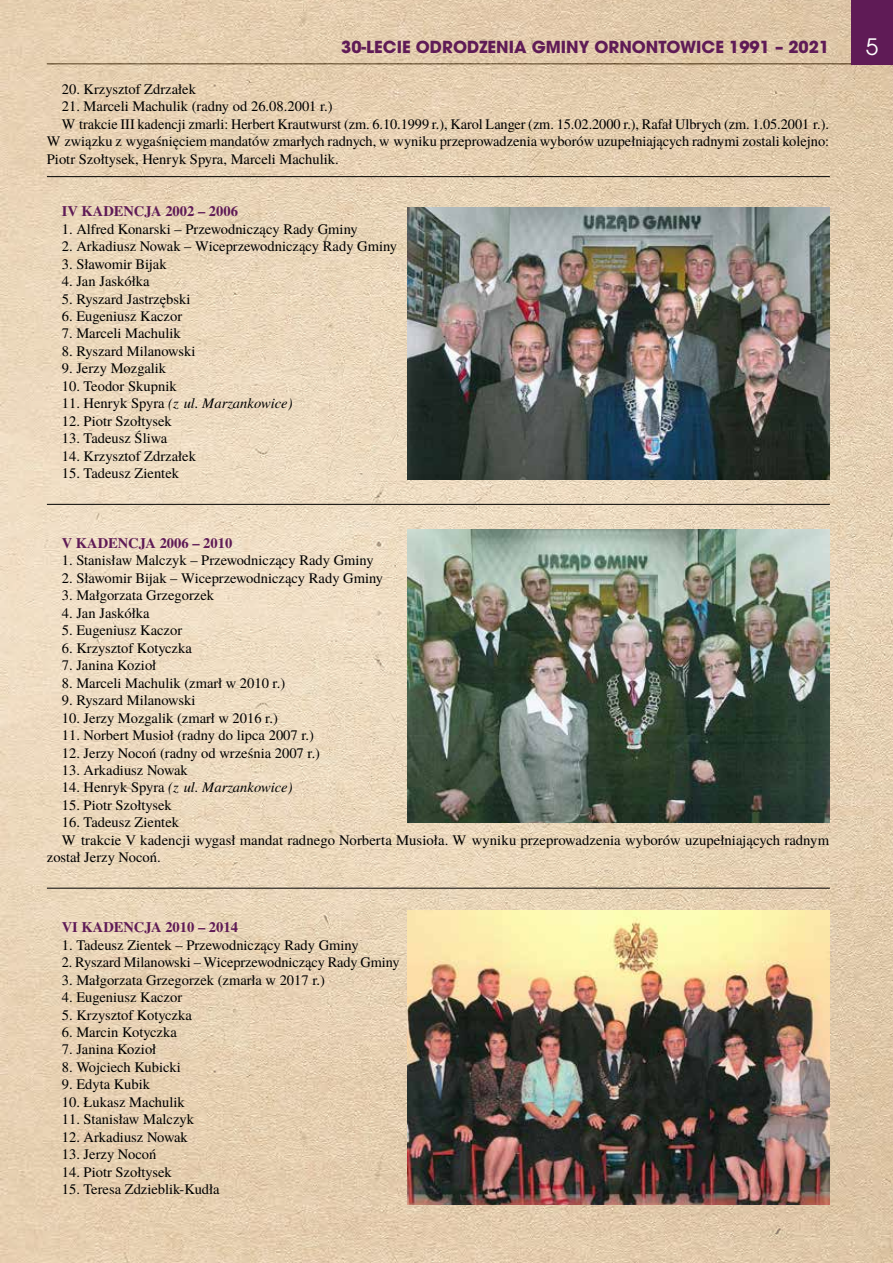
<style>
.page{position:relative;width:893px;height:1263px;background:#fff}
.page>*{position:absolute;margin:0;border:0;box-sizing:border-box;transform-origin:0 0}
.t1{font:22.5px "ITC Avant Garde Pro";color:#fff}
.t2{font:700 16.5px "ITC Avant Garde Pro";color:#5f1b56}
.t3{font:14.55px/17.4px "Te X Gyre Termes";color:#000;text-align:justify}
.t4{font:italic 14.55px "Te X Gyre Termes";color:#000}
.t5{font:700 14.55px "Te X Gyre Termes";color:#5f1b56}
.s1{font-style:normal}
</style>
<div class="page">
<img style="left:0;top:0;width:893px;height:1263px">
<div style="left:851px;top:0;width:42px;height:65px;background:#5f1b56"></div>
<img style="left:407px;top:208px;width:422px;height:272px">
<img style="left:407px;top:529px;width:422px;height:293px">
<img style="left:407px;top:911px;width:422px;height:293px">
<hr style="left:47px;top:888px;width:783px;height:1px;background:#000">
<hr style="left:47px;top:504px;width:783px;height:1px;background:#000">
<hr style="left:47px;top:176px;width:783px;height:1px;background:#000">
<p class="t2" style="left:341px;top:36px;width:489px">30-LECIE ODRODZENIA GMINY ORNONTOWICE 1991 – 2021</p>
<h1 class="t1" style="left:866px;top:33px;width:14px">5</h1>
<p class="t3" style="left:62px;top:80px;width:136px">20. Krzysztof Zdrzałek</p>
<p class="t3" style="left:62px;top:97px;width:272px">21. Marceli Machulik (radny od 26.08.2001 r.)</p>
<p class="t3" style="left:47px;top:115px;width:784px;text-indent:15px">W trakcie III kadencji zmarli: Herbert Krautwurst (zm. 6.10.1999 r.), Karol Langer (zm. 15.02.2000 r.), Rafał Ulbrych (zm. 1.05.2001 r.).<br>W związku z wygaśnięciem mandatów zmarłych radnych, w wyniku przeprowadzenia wyborów uzupełniających radnymi zostali kolejno:<br>Piotr Szołtysek, Henryk Spyra, Marceli Machulik.</p>
<p class="t5" style="left:62px;top:200px;width:178px">IV KADENCJA 2002 – 2006</p>
<p class="t3" style="left:62px;top:219px;width:297px">1. Alfred Konarski – Przewodniczący Rady Gminy</p>
<p class="t3" style="left:62px;top:237px;width:337px">2. Arkadiusz Nowak – Wiceprzewodniczący Rady Gminy</p>
<p class="t3" style="left:62px;top:254px;width:106px">3. Sławomir Bijak</p>
<p class="t3" style="left:62px;top:272px;width:89px">4. Jan Jaskółka</p>
<p class="t3" style="left:62px;top:289px;width:130px">5. Ryszard Jastrzębski</p>
<p class="t3" style="left:62px;top:307px;width:122px">6. Eugeniusz Kaczor</p>
<p class="t3" style="left:62px;top:324px;width:120px">7. Marceli Machulik</p>
<p class="t3" style="left:62px;top:342px;width:135px">8. Ryszard Milanowski</p>
<p class="t3" style="left:62px;top:359px;width:106px">9. Jerzy Mozgalik</p>
<p class="t3" style="left:62px;top:376px;width:116px">10. Teodor Skupnik</p>
<p class="t4" style="left:62px;top:393px;width:232px"><span class="s1">11. Henryk Spyra</span> (z ul. Marzankowice)</p>
<p class="t3" style="left:62px;top:411px;width:111px">12. Piotr Szołtysek</p>
<p class="t3" style="left:62px;top:429px;width:107px">13. Tadeusz Śliwa</p>
<p class="t3" style="left:62px;top:446px;width:136px">14. Krzysztof Zdrzałek</p>
<p class="t3" style="left:62px;top:464px;width:119px">15. Tadeusz Zientek</p>
<p class="t5" style="left:62px;top:532px;width:172px">V KADENCJA 2006 – 2010</p>
<p class="t3" style="left:62px;top:551px;width:313px">1. Stanisław Malczyk – Przewodniczący Rady Gminy</p>
<p class="t3" style="left:62px;top:569px;width:323px">2. Sławomir Bijak – Wiceprzewodniczący Rady Gminy</p>
<p class="t3" style="left:62px;top:586px;width:154px">3. Małgorzata Grzegorzek</p>
<p class="t3" style="left:62px;top:603px;width:89px">4. Jan Jaskółka</p>
<p class="t3" style="left:62px;top:621px;width:122px">5. Eugeniusz Kaczor</p>
<p class="t3" style="left:62px;top:638px;width:132px">6. Krzysztof Kotyczka</p>
<p class="t3" style="left:62px;top:656px;width:96px">7. Janina Kozioł</p>
<p class="t3" style="left:62px;top:673px;width:225px">8. Marceli Machulik (zmarł w 2010 r.)</p>
<p class="t3" style="left:62px;top:691px;width:135px">9. Ryszard Milanowski</p>
<p class="t3" style="left:62px;top:708px;width:218px">10. Jerzy Mozgalik (zmarł w 2016 r.)</p>
<p class="t3" style="left:62px;top:726px;width:254px">11. Norbert Musioł (radny do lipca 2007 r.)</p>
<p class="t3" style="left:62px;top:743px;width:260px">12. Jerzy Nocoń (radny od września 2007 r.)</p>
<p class="t3" style="left:62px;top:761px;width:128px">13. Arkadiusz Nowak</p>
<p class="t4" style="left:62px;top:777px;width:232px"><span class="s1">14. Henryk Spyra</span> (z ul. Marzankowice)</p>
<p class="t3" style="left:62px;top:796px;width:111px">15. Piotr Szołtysek</p>
<p class="t3" style="left:62px;top:813px;width:119px">16. Tadeusz Zientek</p>
<p class="t3" style="left:47px;top:830px;width:784px;text-indent:15px">W trakcie V kadencji wygasł mandat radnego Norberta Musioła. W wyniku przeprowadzenia wyborów uzupełniających radnym został Jerzy Nocoń.</p>
<p class="t5" style="left:62px;top:916px;width:178px">VI KADENCJA 2010 – 2014</p>
<p class="t3" style="left:62px;top:935px;width:298px">1. Tadeusz Zientek – Przewodniczący Rady Gminy</p>
<p class="t3" style="left:62px;top:953px;width:339px">2. Ryszard Milanowski – Wiceprzewodniczący Rady Gminy</p>
<p class="t3" style="left:62px;top:970px;width:265px">3. Małgorzata Grzegorzek (zmarła w 2017 r.)</p>
<p class="t3" style="left:62px;top:988px;width:122px">4. Eugeniusz Kaczor</p>
<p class="t3" style="left:62px;top:1005px;width:132px">5. Krzysztof Kotyczka</p>
<p class="t3" style="left:62px;top:1023px;width:117px">6. Marcin Kotyczka</p>
<p class="t3" style="left:62px;top:1040px;width:96px">7. Janina Kozioł</p>
<p class="t3" style="left:62px;top:1057px;width:120px">8. Wojciech Kubicki</p>
<p class="t3" style="left:62px;top:1075px;width:90px">9. Edyta Kubik</p>
<p class="t3" style="left:62px;top:1092px;width:125px">10. Łukasz Machulik</p>
<p class="t3" style="left:62px;top:1110px;width:134px">11. Stanisław Malczyk</p>
<p class="t3" style="left:62px;top:1127px;width:128px">12. Arkadiusz Nowak</p>
<p class="t3" style="left:62px;top:1145px;width:96px">13. Jerzy Nocoń</p>
<p class="t3" style="left:62px;top:1162px;width:111px">14. Piotr Szołtysek</p>
<p class="t3" style="left:62px;top:1180px;width:159px">15. Teresa Zdzieblik-Kudła</p>
</div>
